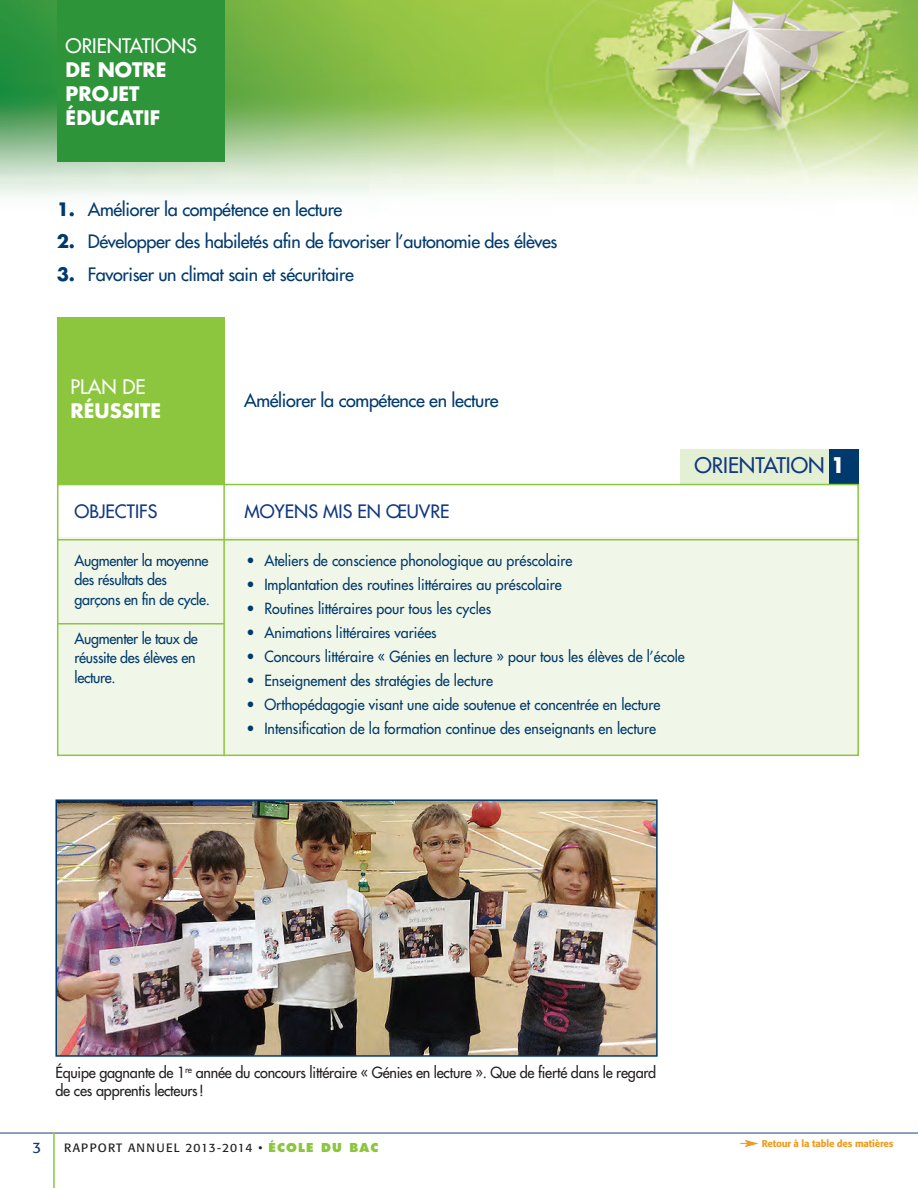
<style>
.page{position:relative;width:918px;height:1188px;background:#fff}
.page>*{position:absolute;margin:0;border:0;box-sizing:border-box;transform-origin:0 0}
.t1{font:21px "Futura";color:#113880}
.t2{font:700 19.5px/24px "Futura";color:#fff}
.t3{font:19.5px "Futura";color:#fff}
.t4{font:18px "Futura";letter-spacing:-.02em;color:#003a6d}
.t5{font:18px "Futura";color:#113880}
.t6{font:15px "Futura";color:#003a6d;scale:.95 1}
.t7{font:15px/18px "Futura";letter-spacing:-.015em;color:#231f20;scale:.96 1}
.t8{font:15px/19.5px "Futura";letter-spacing:-.02em;color:#003a6d;scale:.95 1}
.t9{font:15px "Formata";color:#113880}
.t10{font:12px "Formata";letter-spacing:.1em;color:#231f20}
.t11{font:500 9.75px "Formata";letter-spacing:-.02em;color:#ee9c1f}
.s1{font-weight:700}
.s2{font-weight:700;color:#fff}
.s3{font-family:"Futura";font-weight:800;color:#8bc63e}
</style>
<div class="page">
<img style="left:1px;top:0;width:917px;height:195px">
<div style="left:680px;top:449px;width:179px;height:73px;background:#e4f0d4"></div>
<div style="left:829px;top:449px;width:30px;height:36px;background:#003a6d"></div>
<div style="left:55px;top:485px;width:804px;height:54px;background:#fff"></div>
<div style="left:59px;top:538px;width:800px;height:217px;background:#f1f7e8"></div>
<div style="left:57px;top:484px;width:802px;height:272px;border:2px solid #8bc63e"></div>
<div style="left:57px;top:0;width:168px;height:162px;background:#2e943a"></div>
<hr style="left:0;top:1132px;width:918px;height:2px;background:#6482ab">
<hr style="left:53px;top:1132px;width:2px;height:56px;background:#8bc63e">
<svg style="left:740px;top:1140px;width:19px;height:7px"></svg>
<hr style="left:223px;top:485px;width:2px;height:271px;background:#8bc63e">
<hr style="left:57px;top:539px;width:802px;height:2px;background:#8bc63e">
<hr style="left:58px;top:623px;width:166px;height:2px;background:#8bc63e">
<div style="left:57px;top:317px;width:168px;height:168px;background:#8bc63e"></div>
<img style="left:58px;top:802px;width:597px;height:252px">
<div style="left:55px;top:799px;width:603px;height:258px;border:2px solid #003a6d"></div>
<h2 class="t3" style="left:66px;top:36px;width:133px">ORIENTATIONS</h2>
<h2 class="t2" style="left:66px;top:59px;width:102px">DE NOTRE<br>PROJET<br>ÉDUCATIF</h2>
<p class="t4" style="left:57px;top:200px;width:287px"><span class="s1">1.</span> Améliorer la compétence en lecture</p>
<p class="t4" style="left:57px;top:233px;width:502px"><span class="s1">2.</span> Développer des habiletés afin de favoriser l’autonomie des élèves</p>
<p class="t4" style="left:57px;top:265px;width:299px"><span class="s1">3.</span> Favoriser un climat sain et sécuritaire</p>
<h2 class="t3" style="left:71px;top:377px;width:76px">PLAN DE</h2>
<h2 class="t2" style="left:71px;top:401px;width:92px">RÉUSSITE</h2>
<p class="t5" style="left:75px;top:502px;width:84px">OBJECTIFS</p>
<p class="t8" style="left:75px;top:551px;width:144px">Augmenter la moyenne des résultats des garçons en fin de cycle.</p>
<p class="t8" style="left:75px;top:629px;width:131px">Augmenter le taux de réussite des élèves en lecture.</p>
<p class="t4" style="left:244px;top:392px;width:256px">Améliorer la compétence en lecture</p>
<p class="t5" style="left:244px;top:502px;width:207px">MOYENS MIS EN ŒUVRE</p>
<h1 class="t1" style="left:694px;top:455px;width:152px">ORIENTATION <span class="s2">1</span></h1>
<p class="t6" style="left:246px;top:553px;width:345px">• Ateliers de conscience phonologique au préscolaire</p>
<p class="t6" style="left:246px;top:577px;width:334px">• Implantation des routines littéraires au préscolaire</p>
<p class="t6" style="left:246px;top:601px;width:259px">• Routines littéraires pour tous les cycles</p>
<p class="t6" style="left:246px;top:625px;width:202px">• Animations littéraires variées</p>
<p class="t6" style="left:246px;top:649px;width:463px">• Concours littéraire « Génies en lecture » pour tous les élèves de l’école</p>
<p class="t6" style="left:246px;top:673px;width:261px">• Enseignement des stratégies de lecture</p>
<p class="t6" style="left:246px;top:697px;width:437px">• Orthopédagogie visant une aide soutenue et concentrée en lecture</p>
<p class="t6" style="left:246px;top:721px;width:433px">• Intensification de la formation continue des enseignants en lecture</p>
<p class="t7" style="left:55px;top:1064px;width:627px">Équipe gagnante de 1<sup>re</sup> année du concours littéraire « Génies en lecture ». Que de fierté dans le regard de ces apprentis lecteurs!</p>
<p class="t9" style="left:33px;top:1141px;width:10px">3</p>
<p class="t10" style="left:64px;top:1143px;width:316px">RAPPORT ANNUEL 2013-2014 • <span class="s3">ÉCOLE DU BAC</span></p>
<p class="t11" style="left:762px;top:1139px;width:133px">Retour à la table des matières</p>
</div>
